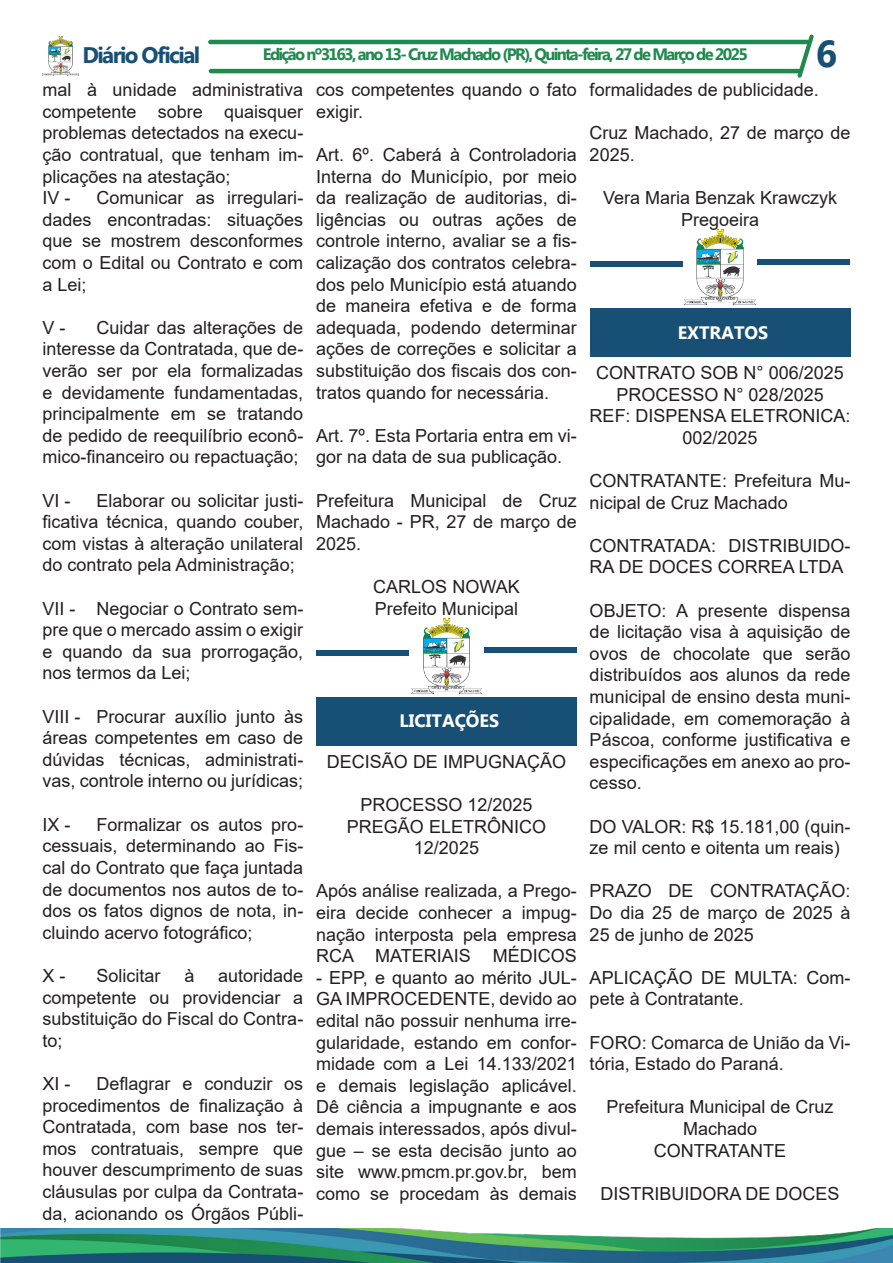
<style>
.page{position:relative;width:893px;height:1263px;background:#fff}
.page>*{position:absolute;margin:0;border:0;box-sizing:border-box;transform-origin:0 0}
.t1{font:700 37.5px "Myanmar Text";color:#175074}
.t2{font:700 22.5px "Myanmar Text";letter-spacing:-.07em;color:#175074}
.t3{font:18px/21.6px "Arial";color:#231f20;text-align:justify}
.t4{font:700 18px "Myanmar Text";color:#fff}
.t5{font:700 16.5px "Myanmar Text";letter-spacing:-.1em;color:#20894d}
</style>
<div class="page">
<hr style="left:208px;top:40px;width:602px;height:4px;background:#20894d;border-radius:2px">
<hr style="left:209px;top:69px;width:593px;height:4px;background:#20894d;border-radius:2px">
<img style="left:43px;top:37px;width:36px;height:38px">
<svg style="left:797px;top:34px;width:17px;height:44px"></svg>
<img style="left:0;top:1229px;width:893px;height:34px">
<svg style="left:316px;top:650px;width:93px;height:6px"></svg>
<img style="left:411px;top:618px;width:71px;height:76px">
<svg style="left:484px;top:648px;width:93px;height:5px"></svg>
<div style="left:316px;top:697px;width:261px;height:49px;background:#175074"></div>
<svg style="left:590px;top:262px;width:93px;height:5px"></svg>
<img style="left:685px;top:229px;width:70px;height:76px">
<svg style="left:757px;top:259px;width:93px;height:5px"></svg>
<div style="left:590px;top:308px;width:260px;height:49px;background:#175074"></div>
<p class="t2" style="left:82px;top:42px;width:119px">Diário Oficial</p>
<p class="t5" style="left:263px;top:45px;width:487px">Edição nº3163, ano 13- Cruz Machado (PR), Quinta-feira, 27 de Março de 2025</p>
<p class="t1" style="left:816px;top:32px;width:23px">6</p>
<p class="t3" style="left:43px;top:79px;width:262px">mal à unidade administrativa competente sobre quaisquer problemas detectados na execu&shy;ção contratual, que tenham im&shy;plicações na atestação;</p>
<p class="t3" style="left:43px;top:187px;width:30px">IV -</p>
<p class="t3" style="left:316px;top:79px;width:262px">cos competentes quando o fato exigir.</p>
<p class="t3" style="left:316px;top:144px;width:262px">Art. 6º. Caberá à Controladoria Interna do Município, por meio da realização de auditorias, di&shy;ligências ou outras ações de controle interno, avaliar se a fis&shy;calização dos contratos celebra&shy;dos pelo Município está atuando de maneira efetiva e de forma adequada, podendo determinar ações de correções e solicitar a substituição dos fiscais dos con&shy;tratos quando for necessária.</p>
<p class="t3" style="left:316px;top:425px;width:262px">Art. 7º. Esta Portaria entra em vi&shy;gor na data de sua publicação.</p>
<p class="t3" style="left:316px;top:489px;width:262px">Prefeitura Municipal de Cruz Machado - PR, 27 de março de 2025.</p>
<p class="t3" style="left:373px;top:576px;width:148px">CARLOS NOWAK</p>
<p class="t3" style="left:375px;top:597px;width:145px">Prefeito Municipal</p>
<p class="t3" style="left:590px;top:79px;width:231px">formalidades de publicidade.</p>
<p class="t3" style="left:590px;top:122px;width:262px">Cruz Machado, 27 de março de<br>2025.</p>
<p class="t3" style="left:603px;top:187px;width:236px">Vera Maria Benzak Krawczyk</p>
<p class="t3" style="left:681px;top:209px;width:80px">Pregoeira</p>
<p class="t3" style="left:43px;top:187px;width:262px;text-indent:54px">Comunicar as irregulari&shy;dades encontradas: situações que se mostrem desconformes com o Edital ou Contrato e com a Lei;</p>
<p class="t3" style="left:43px;top:317px;width:25px">V -</p>
<p class="t3" style="left:43px;top:317px;width:262px;text-indent:54px">Cuidar das alterações de interesse da Contratada, que de&shy;verão ser por ela formalizadas e devidamente fundamentadas, principalmente em se tratando de pedido de reequilíbrio econô&shy;mico-financeiro ou repactuação;</p>
<p class="t3" style="left:43px;top:489px;width:30px">VI -</p>
<p class="t4" style="left:678px;top:322px;width:92px">EXTRATOS</p>
<p class="t3" style="left:596px;top:362px;width:249px">CONTRATO SOB N° 006/2025</p>
<p class="t3" style="left:616px;top:383px;width:209px">PROCESSO N° 028/2025</p>
<p class="t3" style="left:590px;top:405px;width:262px;text-align:center">REF: DISPENSA ELETRONICA:<br>002/2025</p>
<p class="t3" style="left:590px;top:470px;width:262px">CONTRATANTE: Prefeitura Mu&shy;nicipal de Cruz Machado</p>
<p class="t3" style="left:590px;top:535px;width:262px">CONTRATADA: DISTRIBUIDO-<br>RA DE DOCES CORREA LTDA</p>
<p class="t3" style="left:590px;top:599px;width:262px">OBJETO: A presente dispensa de licitação visa à aquisição de ovos de chocolate que serão distribuídos aos alunos da rede municipal de ensino desta muni&shy;cipalidade, em comemoração à Páscoa, conforme justificativa e especificações em anexo ao pro&shy;cesso.</p>
<p class="t3" style="left:590px;top:815px;width:262px">DO VALOR: R$ 15.181,00 (quin&shy;ze mil cento e oitenta um reais)</p>
<p class="t3" style="left:590px;top:880px;width:262px">PRAZO DE CONTRATAÇÃO:<br>Do dia 25 de março de 2025 à 25 de junho de 2025</p>
<p class="t3" style="left:590px;top:967px;width:262px">APLICAÇÃO DE MULTA: Com&shy;pete à Contratante.</p>
<p class="t3" style="left:590px;top:1031px;width:262px">FORO: Comarca de União da Vi&shy;tória, Estado do Paraná.</p>
<p class="t3" style="left:606px;top:1096px;width:229px;text-align:center">Prefeitura Municipal de Cruz<br>Machado</p>
<p class="t3" style="left:654px;top:1139px;width:134px">CONTRATANTE</p>
<p class="t3" style="left:600px;top:1183px;width:241px">DISTRIBUIDORA DE DOCES</p>
<p class="t3" style="left:43px;top:489px;width:262px;text-indent:54px">Elaborar ou solicitar justi&shy;ficativa técnica, quando couber, com vistas à alteração unilateral do contrato pela Administração;</p>
<p class="t3" style="left:43px;top:597px;width:262px">VII - Negociar o Contrato sem&shy;pre que o mercado assim o exigir e quando da sua prorrogação, nos termos da Lei;</p>
<p class="t3" style="left:43px;top:705px;width:262px">VIII - Procurar auxílio junto às áreas competentes em caso de dúvidas técnicas, administrati&shy;vas, controle interno ou jurídicas;</p>
<p class="t3" style="left:43px;top:813px;width:30px">IX -</p>
<p class="t4" style="left:400px;top:711px;width:101px">LICITAÇÕES</p>
<p class="t3" style="left:327px;top:750px;width:241px">DECISÃO DE IMPUGNAÇÃO</p>
<p class="t3" style="left:360px;top:794px;width:174px">PROCESSO 12/2025</p>
<p class="t3" style="left:347px;top:815px;width:201px;text-align:center">PREGÃO ELETRÔNICO<br>12/2025</p>
<p class="t3" style="left:316px;top:880px;width:262px">Após análise realizada, a Prego&shy;eira decide conhecer a impug&shy;nação interposta pela empresa RCA MATERIAIS MÉDICOS</p>
<p class="t3" style="left:316px;top:966px;width:262px">- EPP, e quanto ao mérito JUL-GA IMPROCEDENTE, devido ao edital não possuir nenhuma irre&shy;gularidade, estando em confor&shy;midade com a Lei 14.133/2021 e demais legislação aplicável.<br>Dê ciência a impugnante e aos demais interessados, após divul&shy;gue – se esta decisão junto ao site www.pmcm.pr.gov.br, bem como se procedam às demais</p>
<p class="t3" style="left:43px;top:813px;width:262px;text-indent:54px">Formalizar os autos pro&shy;cessuais, determinando ao Fis&shy;cal do Contrato que faça juntada de documentos nos autos de to&shy;dos os fatos dignos de nota, in&shy;cluindo acervo fotográfico;</p>
<p class="t3" style="left:43px;top:965px;width:25px">X -</p>
<p class="t3" style="left:97px;top:965px;width:66px">Solicitar</p>
<p class="t3" style="left:184px;top:965px;width:12px">à</p>
<p class="t3" style="left:43px;top:965px;width:262px;text-indent:176px">autoridade competente ou providenciar a substituição do Fiscal do Contra&shy;to;</p>
<p class="t3" style="left:43px;top:1073px;width:30px">XI -</p>
<p class="t3" style="left:43px;top:1073px;width:262px;text-indent:54px">Deflagrar e conduzir os procedimentos de finalização à Contratada, com base nos ter&shy;mos contratuais, sempre que houver descumprimento de suas cláusulas por culpa da Contrata&shy;da, acionando os Órgãos Públi-</p>
</div>
